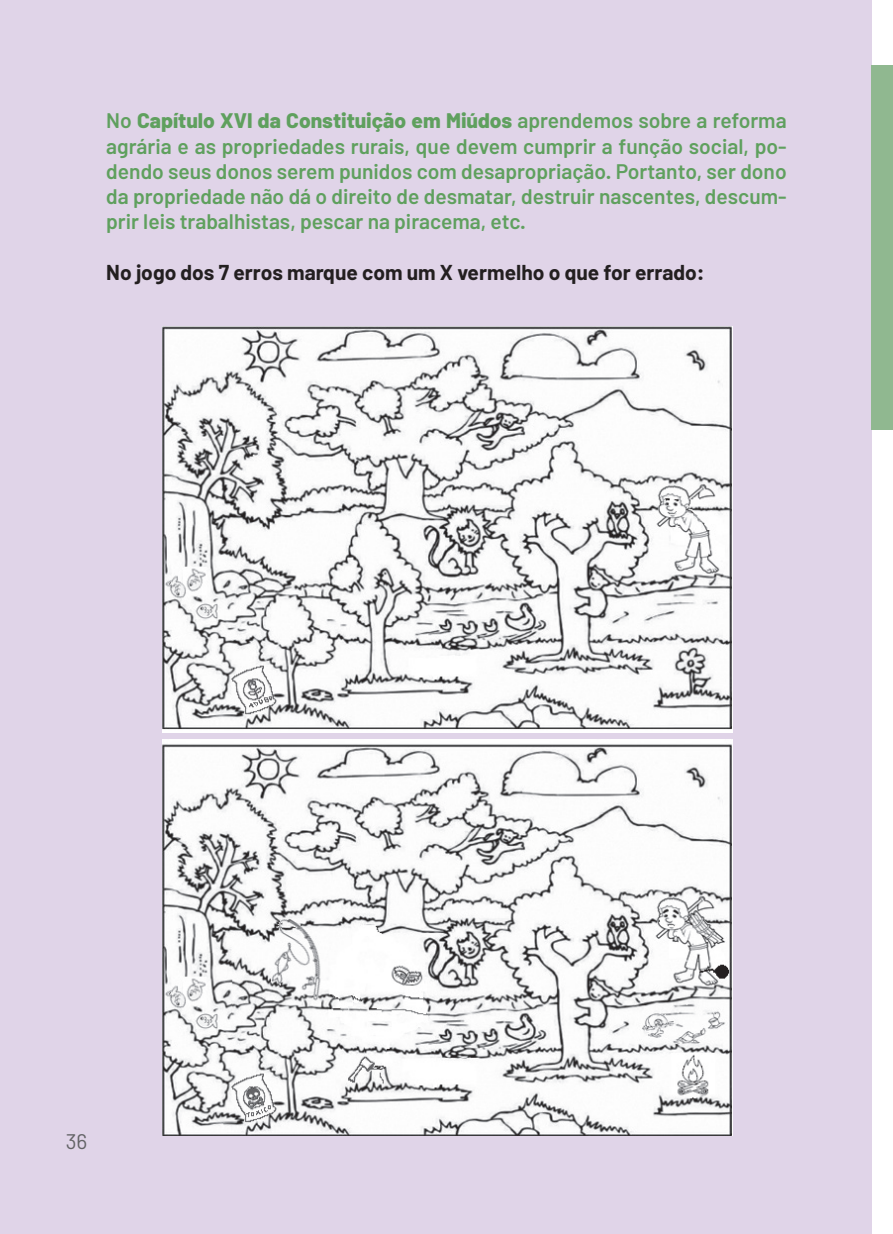
<style>
.page{position:relative;width:893px;height:1234px;background:#fff}
.page>*{position:absolute;margin:0;border:0;box-sizing:border-box;transform-origin:0 0}
.t1{font:600 21px/25.2px "Barlow";color:#5fa05e;text-align:justify}
.t2{font:700 21px "Barlow";color:#231f20}
.t3{font:21px "Barlow";color:#636366}
.s1{font-weight:800}
</style>
<div class="page">
<div style="left:0;top:0;width:872px;height:1233px;background:#e0d4e8"></div>
<div style="left:872px;top:65px;width:21px;height:364px;background:#90b890"></div>
<img style="left:163px;top:327px;width:570px;height:405px">
<img style="left:163px;top:739px;width:570px;height:395px">
<p class="t1" style="left:106px;top:108px;width:682px">No <span class="s1">Capítulo XVI da Constituição em Miúdos</span> aprendemos sobre a reforma agrária e as propriedades rurais, que devem cumprir a função social, po&shy;dendo seus donos serem punidos com desapropriação. Portanto, ser dono da propriedade não dá o direito de desmatar, destruir nascentes, descum&shy;prir leis trabalhistas, pescar na piracema, etc.</p>
<p class="t2" style="left:106px;top:259px;width:600px">No jogo dos 7 erros marque com um X vermelho o que for errado:</p>
<p class="t3" style="left:66px;top:1127px;width:23px">36</p>
</div>
